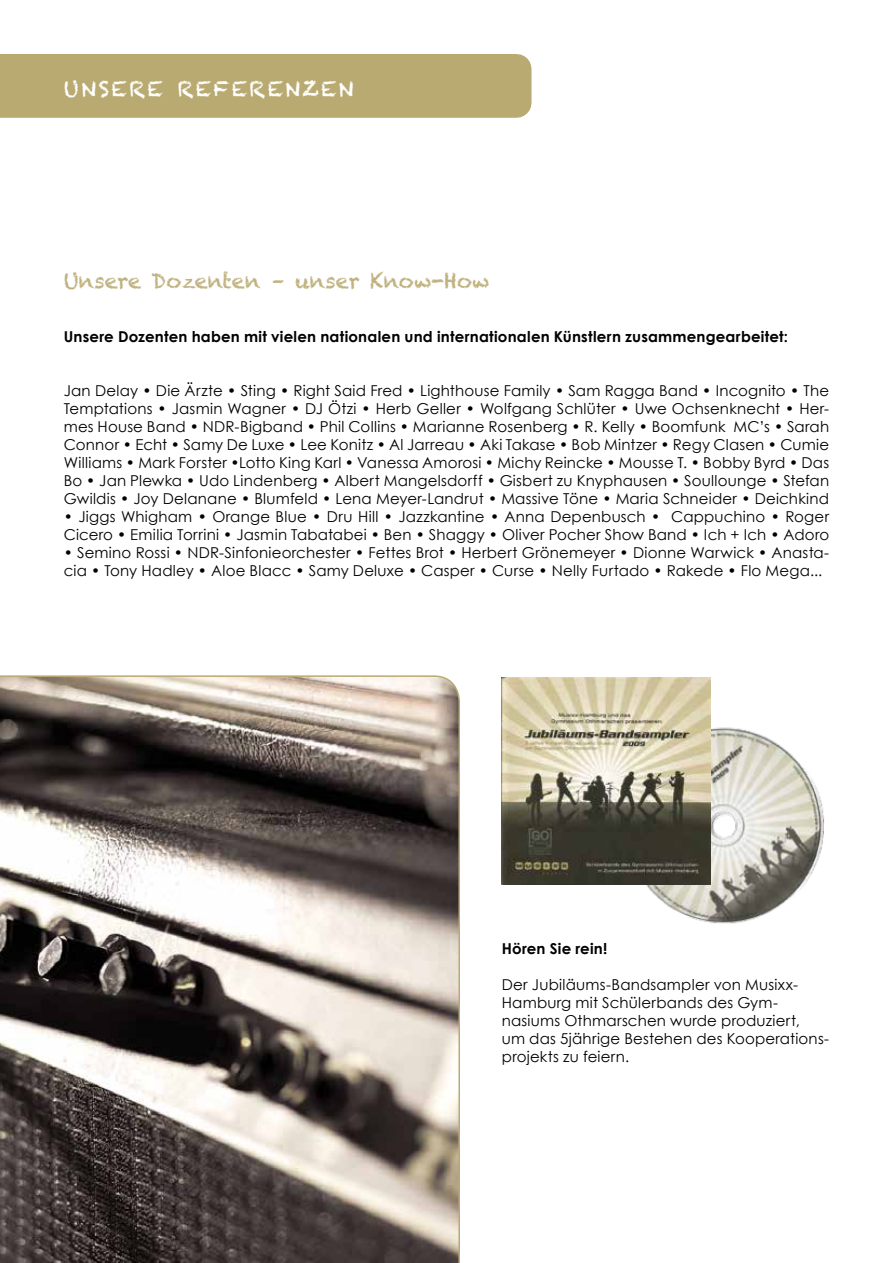
<style>
.page{position:relative;width:893px;height:1263px;background:#fff}
.page>*{position:absolute;margin:0;border:0;box-sizing:border-box;transform-origin:0 0}
.t1{font:21px "Chalkduster";color:#c0b280}
.t2{font:21px "Chalkduster";letter-spacing:.1em;color:#fff}
.t3{font:15px/18px "Century Gothic";letter-spacing:.015em;color:#000}
.t4{font:700 15px "Century Gothic";letter-spacing:.015em;color:#000}
</style>
<div class="page">
<div style="left:0;top:54px;width:532px;height:64px;background:#b9aa72"></div>
<img style="left:646px;top:716px;width:178px;height:208px">
<img style="left:502px;top:677px;width:208px;height:208px">
<svg style="left:0;top:675px;width:460px;height:588px;background:#817973"></svg>
<h1 class="t2" style="left:64px;top:77px;width:291px">UNSERE REFERENZEN</h1>
<h1 class="t1" style="left:64px;top:268px;width:427px">Unsere Dozenten – unser Know-How</h1>
<p class="t4" style="left:64px;top:325px;width:726px">Unsere Dozenten haben mit vielen nationalen und internationalen Künstlern zusammengearbeitet:</p>
<p class="t3" style="left:64px;top:381px;width:767px;text-align:justify">Jan Delay • Die Ärzte • Sting • Right Said Fred • Lighthouse Family • Sam Ragga Band • Incognito • The Temptations • Jasmin Wagner • DJ Ötzi • Herb Geller • Wolfgang Schlüter • Uwe Ochsenknecht • Her&shy;mes House Band • NDR-Bigband • Phil Collins • Marianne Rosenberg • R. Kelly • Boomfunk MC’s • Sarah Connor • Echt • Samy De Luxe • Lee Konitz • Al Jarreau • Aki Takase • Bob Mintzer • Regy Clasen • Cumie Williams • Mark Forster •Lotto King Karl • Vanessa Amorosi • Michy Reincke • Mousse T. • Bobby Byrd • Das Bo • Jan Plewka • Udo Lindenberg • Albert Mangelsdorff • Gisbert zu Knyphausen • Soullounge • Stefan Gwildis • Joy Delanane • Blumfeld • Lena Meyer-Landrut • Massive Töne • Maria Schneider • Deichkind</p>
<p class="t3" style="left:64px;top:507px;width:767px">• Jiggs Whigham • Orange Blue • Dru Hill • Jazzkantine • Anna Depenbusch • Cappuchino • Roger<br>Cicero • Emilia Torrini • Jasmin Tabatabei • Ben • Shaggy • Oliver Pocher Show Band • Ich + Ich • Adoro</p>
<p class="t3" style="left:64px;top:543px;width:767px">• Semino Rossi • NDR-Sinfonieorchester • Fettes Brot • Herbert Grönemeyer • Dionne Warwick • Anasta&shy;cia • Tony Hadley • Aloe Blacc • Samy Deluxe • Casper • Curse • Nelly Furtado • Rakede • Flo Mega...</p>
<p class="t4" style="left:502px;top:937px;width:107px">Hören Sie rein!</p>
<p class="t3" style="left:502px;top:975px;width:329px">Der Jubiläums-Bandsampler von Musixx-Hamburg mit Schülerbands des Gym&shy;nasiums Othmarschen wurde produziert,<br>um das 5jährige Bestehen des Kooperations&shy;projekts zu feiern.</p>
</div>
